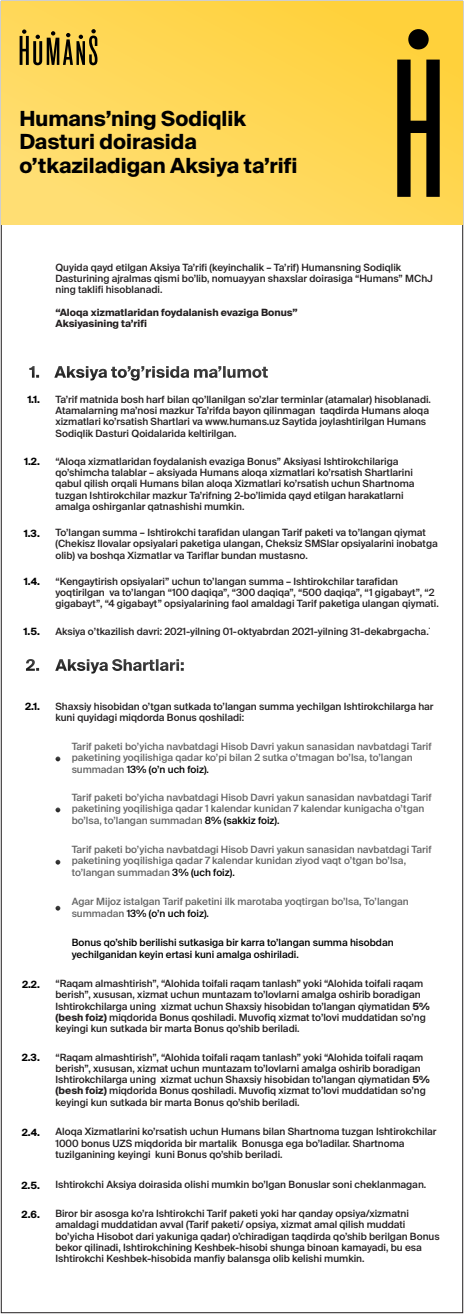
<style>
.page{position:relative;width:464px;height:1314px;background:#fff}
.page>*{position:absolute;margin:0;border:0;box-sizing:border-box;transform-origin:0 0}
.t1{font:700 20.8px/23.6px "Suisse Intl";color:#000}
.t2{font:500 10px/11.3px "Suisse Intl";color:#231f20}
.t3{font:500 10px/11.3px "Suisse Intl";color:#666}
.t4{font:500 10px/11.3px "Suisse Intl";color:#000}
.t5{font:700 10px/11.3px "Suisse Intl";color:#231f20}
.t6{font:700 10px "Suisse Intl";color:#000}
.s1{color:#000}
.s2{font-weight:700}
</style>
<div class="page">
<svg style="left:1px;top:1px;width:461px;height:224px;background:#fed757"></svg>
<svg style="left:20px;top:29px;width:77px;height:36px;background:#9d8537"></svg>
<svg style="left:29px;top:366px;width:11px;height:12px"></svg>
<svg style="left:397px;top:60px;width:42px;height:137px;background:#584919"></svg>
<div style="left:408px;top:29px;width:20px;height:20px;background:#000;border-radius:50%"></div>
<svg style="left:26px;top:659px;width:14px;height:12px"></svg>
<svg style="left:55px;top:659px;width:129px;height:15px"></svg>
<svg style="left:55px;top:756px;width:5px;height:5px"></svg>
<svg style="left:55px;top:807px;width:5px;height:5px"></svg>
<svg style="left:55px;top:859px;width:5px;height:5px"></svg>
<svg style="left:55px;top:905px;width:5px;height:5px"></svg>
<svg style="left:54px;top:366px;width:214px;height:15px"></svg>
<h1 class="t1" style="left:19px;top:109px;width:279px">Humans’ning Sodiqlik<br>Dasturi doirasida o’tkaziladigan Aksiya ta’rifi</h1>
<p class="t2" style="left:55px;top:263px;width:379px">Quyida qayd etilgan Aksiya Ta’rifi (keyinchalik – Ta’rif) Humansning Sodiqlik<br>Dasturining ajralmas qismi bo’lib, nomuayyan shaxslar doirasiga “Humans” MChJ ning taklifi hisoblanadi.</p>
<p class="t5" style="left:55px;top:308px;width:244px">“Aloqa xizmatlaridan foydalanish evaziga Bonus”<br>Aksiyasining ta’rifi</p>
<p class="t6" style="left:27px;top:395px;width:14px">1.1.</p>
<p class="t2" style="left:55px;top:394px;width:377px">Ta’rif matnida bosh harf bilan qo’llanilgan so’zlar terminlar (atamalar) hisoblanadi.<br>Atamalarning ma’nosi mazkur Ta’rifda bayon qilinmagan taqdirda Humans aloqa xizmatlari ko’rsatish Shartlari va www.humans.uz Saytida joylashtirilgan Humans Sodiqlik Dasturi Qoidalarida keltirilgan.</p>
<p class="t6" style="left:24px;top:458px;width:17px">1.2.</p>
<p class="t2" style="left:55px;top:456px;width:360px">“Aloqa xizmatlaridan foydalanish evaziga Bonus” Aksiyasi Ishtirokchilariga qo’shimcha talablar – aksiyada Humans aloqa xizmatlari ko’rsatish Shartlarini qabul qilish orqali Humans bilan aloqa Xizmatlari ko’rsatish uchun Shartnoma tuzgan Ishtirokchilar mazkur Ta’rifning 2-bo’limida qayd etilgan harakatlarni amalga oshirganlar qatnashishi mumkin.</p>
<p class="t6" style="left:24px;top:529px;width:17px">1.3.</p>
<p class="t2" style="left:55px;top:528px;width:383px">To’langan summa – Ishtirokchi tarafidan ulangan Tarif paketi va to’langan qiymat (Chekisz Ilovalar opsiyalari paketiga ulangan, Cheksiz SMSlar opsiyalarini inobatga olib) va boshqa Xizmatlar va Tariflar bundan mustasno.</p>
<p class="t6" style="left:24px;top:577px;width:17px">1.4.</p>
<p class="t2" style="left:55px;top:576px;width:384px">“Kengaytirish opsiyalari” uchun to’langan summa – Ishtirokchilar tarafidan yoqtirilgan va to’langan “100 daqiqa”, “300 daqiqa”, “500 daqiqa”, “1 gigabayt”, “2 gigabayt”, “4 gigabayt” opsiyalarining faol amaldagi Tarif paketiga ulangan qiymati.</p>
<p class="t6" style="left:24px;top:627px;width:18px">1.5.</p>
<p class="t2" style="left:55px;top:626px;width:376px">Aksiya o’tkazilish davri: 2021-yilning 01-oktyabrdan 2021-yilning 31-dekabrgacha.˙</p>
<p class="t6" style="left:25px;top:702px;width:16px">2.1.</p>
<p class="t2" style="left:55px;top:701px;width:379px">Shaxsiy hisobidan o’tgan sutkada to’langan summa yechilgan Ishtirokchilarga har kuni quyidagi miqdorda Bonus qoshiladi:</p>
<p class="t3" style="left:72px;top:741px;width:361px">Tarif paketi bo’yicha navbatdagi Hisob Davri yakun sanasidan navbatdagi Tarif paketining yoqilishiga qadar ko’pi bilan 2 sutka o’tmagan bo’lsa, to’langan summadan <span class="s1">13% (o’n uch foiz).</span></p>
<p class="t3" style="left:72px;top:792px;width:361px">Tarif paketi bo’yicha navbatdagi Hisob Davri yakun sanasidan navbatdagi Tarif paketining yoqilishiga qadar 1 kalendar kunidan 7 kalendar kunigacha o’tgan bo’lsa, to’langan summadan <span class="s1">8% (sakkiz foiz).</span></p>
<p class="t3" style="left:72px;top:844px;width:361px">Tarif paketi bo’yicha navbatdagi Hisob Davri yakun sanasidan navbatdagi Tarif paketining yoqilishiga qadar 7 kalendar kunidan ziyod vaqt o’tgan bo’lsa, to’langan summadan <span class="s1">3% (uch foiz).</span></p>
<p class="t3" style="left:72px;top:897px;width:338px">Agar Mijoz istalgan Tarif paketini ilk marotaba yoqtirgan bo’lsa, To’langan summadan <span class="s1">13% (o’n uch foiz).</span></p>
<p class="t4" style="left:72px;top:937px;width:323px">Bonus qo’shib berilishi sutkasiga bir karra to’langan summa hisobdan yechilganidan keyin ertasi kuni amalga oshiriladi.</p>
<p class="t6" style="left:22px;top:979px;width:19px">2.2.</p>
<p class="t2" style="left:55px;top:978px;width:375px">“Raqam almashtirish”, “Alohida toifali raqam tanlash” yoki “Alohida toifali raqam berish”, xususan, xizmat uchun muntazam to’lovlarni amalga oshirib boradigan Ishtirokchilarga uning xizmat uchun Shaxsiy hisobidan to’langan qiymatidan <span class="s2">5% (besh foiz)</span> miqdorida Bonus qoshiladi. Muvofiq xizmat to’lovi muddatidan so’ng keyingi kun sutkada bir marta Bonus qo’shib beriladi.</p>
<p class="t6" style="left:22px;top:1053px;width:20px">2.3.</p>
<p class="t2" style="left:55px;top:1052px;width:375px">“Raqam almashtirish”, “Alohida toifali raqam tanlash” yoki “Alohida toifali raqam berish”, xususan, xizmat uchun muntazam to’lovlarni amalga oshirib boradigan Ishtirokchilarga uning xizmat uchun Shaxsiy hisobidan to’langan qiymatidan <span class="s2">5% (besh foiz)</span> miqdorida Bonus qoshiladi. Muvofiq xizmat to’lovi muddatidan so’ng keyingi kun sutkada bir marta Bonus qo’shib beriladi.</p>
<p class="t6" style="left:22px;top:1128px;width:20px">2.4.</p>
<p class="t2" style="left:55px;top:1127px;width:382px">Aloqa Xizmatlarini ko’rsatish uchun Humans bilan Shartnoma tuzgan Ishtirokchilar<br>1000 bonus UZS miqdorida bir martalik Bonusga ega bo’ladilar. Shartnoma tuzilganining keyingi kuni Bonus qo’shib beriladi.</p>
<p class="t6" style="left:21px;top:1181px;width:20px">2.5.</p>
<p class="t2" style="left:55px;top:1179px;width:372px">Ishtirokchi Aksiya doirasida olishi mumkin bo’lgan Bonuslar soni cheklanmagan.</p>
<p class="t2" style="left:55px;top:1208px;width:385px">Biror bir asosga ko’ra Ishtirokchi Tarif paketi yoki har qanday opsiya/xizmatni amaldagi muddatidan avval (Tarif paketi/ opsiya, xizmat amal qilish muddati bo’yicha Hisobot dari yakuniga qadar) o’chiradigan taqdirda qo’shib berilgan Bonus bekor qilinadi, Ishtirokchining Keshbek-hisobi shunga binoan kamayadi, bu esa Ishtirokchi Keshbek-hisobida manfiy balansga olib kelishi mumkin.</p>
<p class="t6" style="left:22px;top:1209px;width:20px">2.6.</p>
</div>
